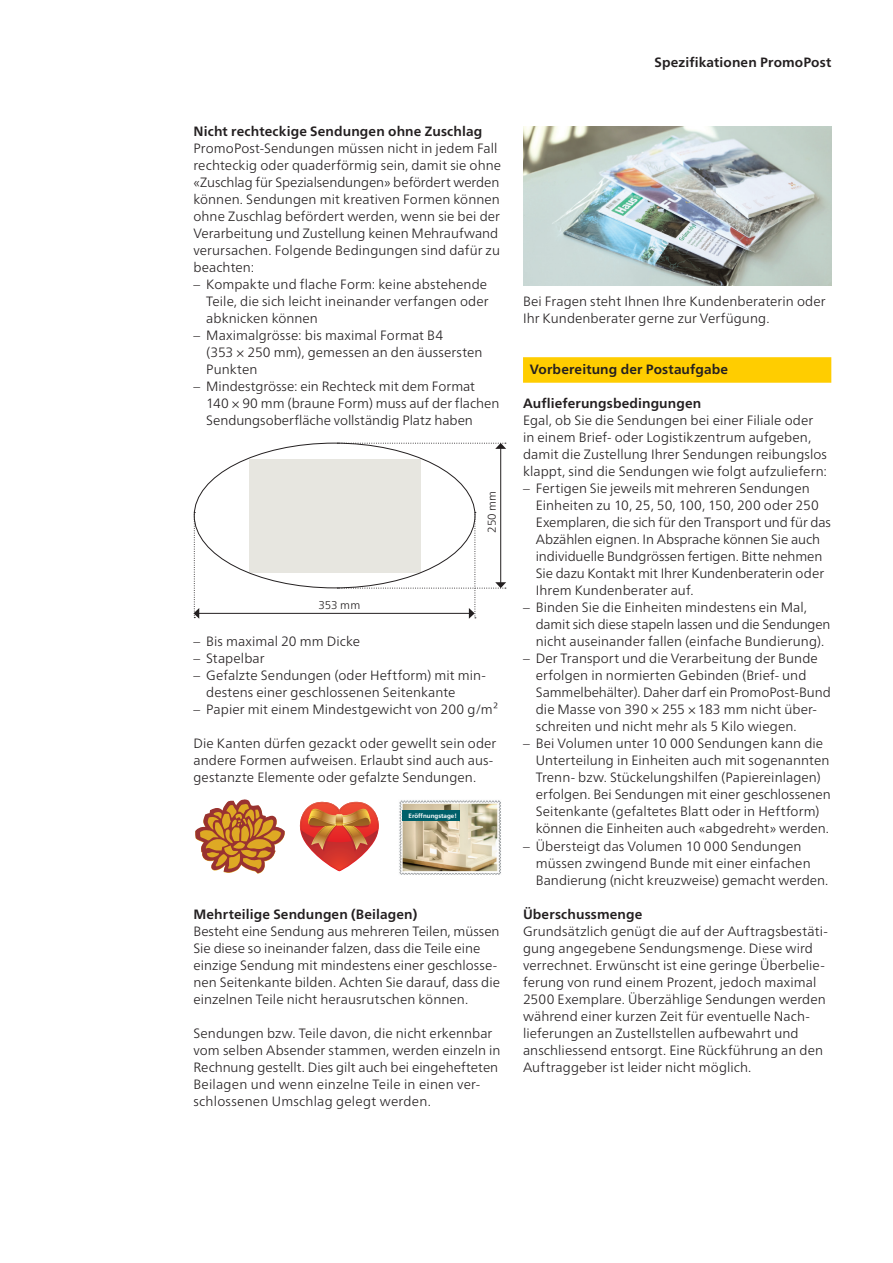
<style>
.page{position:relative;width:893px;height:1263px;background:#fff}
.page>*{position:absolute;margin:0;border:0;box-sizing:border-box;transform-origin:0 0}
.Copy{font:300 13.5px/17px "Frutiger Neue LT Pro";letter-spacing:.005em;color:#231f20}
.Copy_Untertitel{font:700 13.5px "Frutiger Neue LT Pro";letter-spacing:.01em;color:#231f20}
.Copy-2{font:700 13.5px "Frutiger Neue LT Pro";letter-spacing:.01em;color:#231f20}
.Untertitel_mit_Balken{font:700 13.5px "Frutiger Neue LT Pro";letter-spacing:.01em;color:#231f20}
.Kolumnentitel_bold{font:700 13.5px "Frutiger Neue LT Pro";letter-spacing:.01em;color:#231f20}
.t1{font:300 11.25px "Frutiger Neue LT Pro";letter-spacing:.005em;color:#231f20}
.t2{font:700 6.3px "Frutiger";color:#fff}
</style>
<div class="page">
<hr style="left:198px;top:613px;width:272px;height:1px;background:#231f20">
<div style="left:249px;top:459px;width:172px;height:113px;background:#e7e6e0"></div>
<svg style="left:193px;top:512px;width:6px;height:107px"></svg>
<hr style="left:500px;top:448px;width:1px;height:135px;background:#231f20">
<svg style="left:337px;top:443px;width:169px;height:6px"></svg>
<svg style="left:337px;top:512px;width:169px;height:107px"></svg>
<div style="left:523px;top:357px;width:308px;height:26px;background:#ffcd00"></div>
<img style="left:523px;top:126px;width:308px;height:160px">
<svg style="left:195px;top:799px;width:90px;height:74px"></svg>
<svg style="left:299px;top:801px;width:80px;height:70px"></svg>
<img style="left:399px;top:800px;width:102px;height:75px">
<div style="left:403px;top:810px;width:57px;height:11px;background:#00606a"></div>
<p class="Copy-2" style="left:193px;top:123px;width:290px">Nicht rechteckige Sendungen ohne Zuschlag</p>
<p class="Copy" style="left:193px;top:140px;width:309px">PromoPost-Sendungen müssen nicht in jedem Fall rechteckig oder quaderförmig sein, damit sie ohne «Zuschlag für Spezialsendungen» befördert werden können. Sendungen mit kreativen Formen können ohne Zuschlag befördert werden, wenn sie bei der Verarbeitung und Zustellung keinen Mehraufwand verursachen. Folgende Bedingungen sind dafür zu beachten:</p>
<p class="Copy" style="left:206px;top:276px;width:284px;text-align:justify;text-indent:-13px">– Kompakte und flache Form: keine abstehende Teile, die sich leicht ineinander verfangen oder abknicken können</p>
<p class="Copy" style="left:206px;top:327px;width:278px;text-indent:-13px">– Maximalgrösse: bis maximal Format B4<br>(353 × 250 mm), gemessen an den äussersten<br>Punkten</p>
<p class="Copy" style="left:206px;top:378px;width:295px;text-indent:-13px">– Mindestgrösse: ein Rechteck mit dem Format<br>140 × 90 mm (braune Form) muss auf der flachen<br>Sendungsoberfläche vollständig Platz haben</p>
<p class="t1" style="left:318px;top:598px;width:43px">353 mm</p>
<p class="t1" style="left:485px;top:533px;width:44px;rotate:-90deg">250 mm</p>
<p class="Copy" style="left:193px;top:633px;width:168px">– Bis maximal 20 mm Dicke</p>
<p class="Copy" style="left:193px;top:650px;width:73px">– Stapelbar</p>
<p class="Copy" style="left:206px;top:667px;width:281px;text-indent:-13px">– Gefalzte Sendungen (oder Heftform) mit min&shy;destens einer geschlossenen Seitenkante</p>
<p class="Copy" style="left:193px;top:701px;width:306px">– Papier mit einem Mindestgewicht von 200 g/m²</p>
<p class="Copy" style="left:193px;top:735px;width:304px">Die Kanten dürfen gezackt oder gewellt sein oder andere Formen aufweisen. Erlaubt sind auch aus&shy;gestanzte Elemente oder gefalzte Sendungen.</p>
<p class="t2" style="left:408px;top:812px;width:50px">Eröffnungstage!</p>
<p class="Copy_Untertitel" style="left:193px;top:906px;width:225px">Mehrteilige Sendungen (Beilagen)</p>
<p class="Copy" style="left:193px;top:922px;width:308px">Besteht eine Sendung aus mehreren Teilen, müssen Sie diese so ineinander falzen, dass die Teile eine einzige Sendung mit mindestens einer geschlosse&shy;nen Seitenkante bilden. Achten Sie darauf, dass die einzelnen Teile nicht herausrutschen können.</p>
<p class="Copy" style="left:193px;top:1024px;width:309px">Sendungen bzw. Teile davon, die nicht erkennbar vom selben Absender stammen, werden einzeln in Rechnung gestellt. Dies gilt auch bei eingehefteten Beilagen und wenn einzelne Teile in einen ver&shy;schlossenen Umschlag gelegt werden.</p>
<p class="Kolumnentitel_bold" style="left:655px;top:54px;width:178px">Spezifikationen PromoPost</p>
<p class="Copy" style="left:523px;top:293px;width:304px">Bei Fragen steht Ihnen Ihre Kundenberaterin oder<br>Ihr Kundenberater gerne zur Verfügung.</p>
<p class="Untertitel_mit_Balken" style="left:530px;top:361px;width:200px">Vorbereitung der Postaufgabe</p>
<p class="Copy_Untertitel" style="left:523px;top:395px;width:180px">Auflieferungsbedingungen</p>
<p class="Copy" style="left:523px;top:412px;width:305px">Egal, ob Sie die Sendungen bei einer Filiale oder in einem Brief- oder Logistikzentrum aufgeben, damit die Zustellung Ihrer Sendungen reibungslos klappt, sind die Sendungen wie folgt aufzuliefern:</p>
<p class="Copy" style="left:536px;top:480px;width:297px;text-indent:-13px">– Fertigen Sie jeweils mit mehreren Sendungen Einheiten zu 10, 25, 50, 100, 150, 200 oder 250<br>Exemplaren, die sich für den Transport und für das Abzählen eignen. In Absprache können Sie auch individuelle Bundgrössen fertigen. Bitte nehmen Sie dazu Kontakt mit Ihrer Kundenberaterin oder Ihrem Kundenberater auf.</p>
<p class="Copy" style="left:536px;top:599px;width:296px;text-indent:-13px">– Binden Sie die Einheiten mindestens ein Mal, damit sich diese stapeln lassen und die Sendungen nicht auseinander fallen (einfache Bundierung).</p>
<p class="Copy" style="left:536px;top:650px;width:296px;text-indent:-13px">– Der Transport und die Verarbeitung der Bunde erfolgen in normierten Gebinden (Brief- und Sammelbehälter). Daher darf ein PromoPost-Bund die Masse von 390 × 255 × 183 mm nicht über&shy;schreiten und nicht mehr als 5 Kilo wiegen.</p>
<p class="Copy" style="left:536px;top:735px;width:296px;text-indent:-13px">– Bei Volumen unter 10 000 Sendungen kann die Unterteilung in Einheiten auch mit sogenannten Trenn- bzw. Stückelungshilfen (Papiereinlagen) erfolgen. Bei Sendungen mit einer geschlossenen Seitenkante (gefaltetes Blatt oder in Heftform) können die Einheiten auch «abgedreht» werden.</p>
<p class="Copy" style="left:536px;top:837px;width:294px;text-indent:-13px">– Übersteigt das Volumen 10 000 Sendungen müssen zwingend Bunde mit einer einfachen<br>Bandierung (nicht kreuzweise) gemacht werden.</p>
<p class="Copy-2" style="left:523px;top:906px;width:121px">Überschussmenge</p>
<p class="Copy" style="left:523px;top:922px;width:306px">Grundsätzlich genügt die auf der Auftragsbestäti&shy;gung angegebene Sendungsmenge. Diese wird verrechnet. Erwünscht ist eine geringe Überbelie&shy;ferung von rund einem Prozent, jedoch maximal 2500 Exemplare. Überzählige Sendungen werden während einer kurzen Zeit für eventuelle Nach&shy;lieferungen an Zustellstellen aufbewahrt und anschliessend entsorgt. Eine Rückführung an den Auftraggeber ist leider nicht möglich.</p>
</div>
